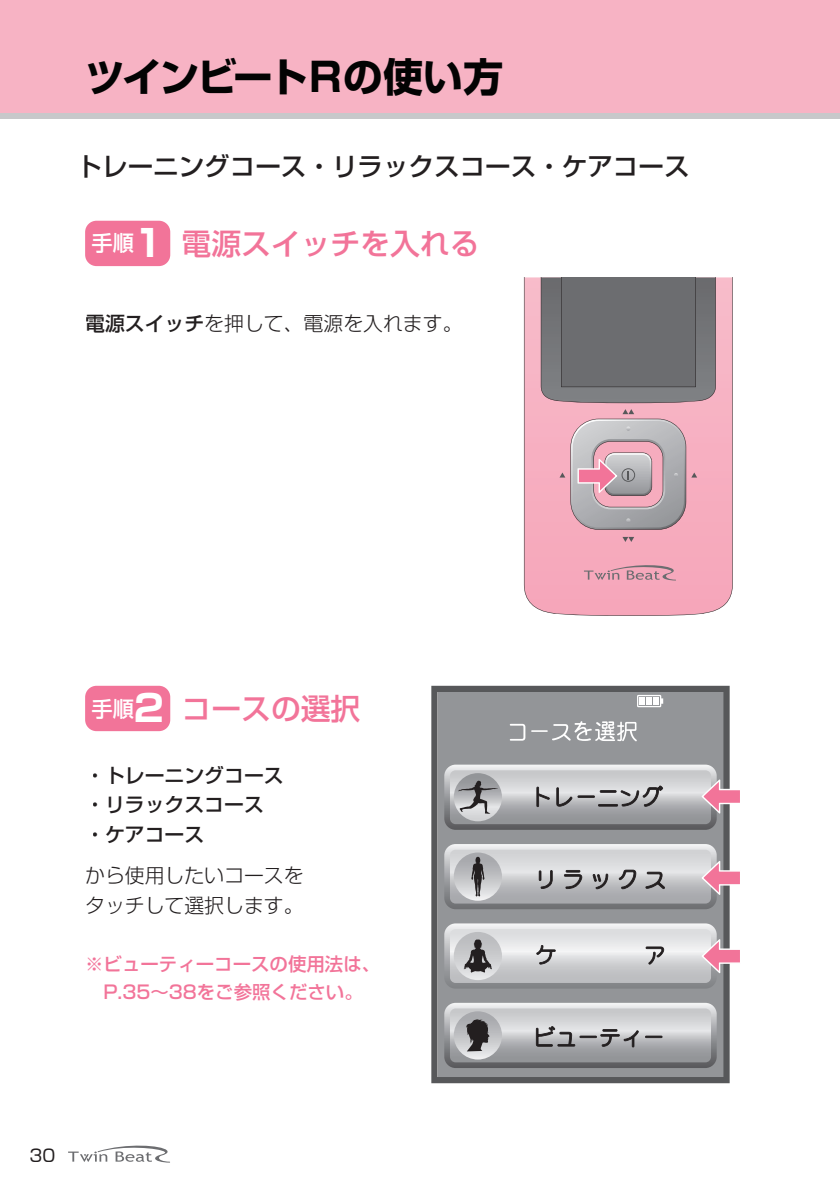
<style>
.page{position:relative;width:840px;height:1191px;background:#fff}
.page>*{position:absolute;margin:0;border:0;box-sizing:border-box;transform-origin:0 0}
.t1{font:700 39.6px "Shin Go Pro";letter-spacing:-.055em;color:#030303}
.t2{font:500 29.8px "Shin Go Pro";color:#f27499}
.t3{font:500 25.6px "Shin Go Pro";color:#231f20}
.t4{font:300 19.8px/29.8px "Shin Go Pro";color:#231f20}
.t5{font:500 19.8px/29.8px "Shin Go Pro";color:#231f20}
.t6{font:500 18.4px/27.6px "Shin Go Pro";color:#f27499;text-align:center}
.t7{font:17px "Shin Go Pro";color:#231f20}
.s1{font-size:21.2px;color:#fff}
.s2{font-weight:700;font-size:36.8px;color:#fff}
.s3{font-weight:500}
</style>
<div class="page">
<div style="left:0;top:0;width:839px;height:113px;background:#f7b3c4"></div>
<div style="left:0;top:113px;width:839px;height:6px;background:#c7c8ca"></div>
<svg style="left:68px;top:1145px;width:102px;height:17px"></svg>
<div style="left:85px;top:221px;width:85px;height:45px;background:#f27499;border-radius:11px"></div>
<div style="left:85px;top:686px;width:85px;height:45px;background:#f27499;border-radius:11px"></div>
<svg style="left:523px;top:277px;width:209px;height:339px;background:#f3adbe"></svg>
<svg style="left:540px;top:277px;width:175px;height:126px;background:#727074"></svg>
<svg style="left:583px;top:562px;width:92px;height:18px;background:#d99cac"></svg>
<svg style="left:691px;top:472px;width:5px;height:5px"></svg>
<svg style="left:622px;top:537px;width:12px;height:5px"></svg>
<svg style="left:559px;top:409px;width:126px;height:121px;background:#c9adb6"></svg>
<svg style="left:431px;top:686px;width:298px;height:397px;background:#95979a"></svg>
<svg style="left:444px;top:764px;width:296px;height:66px;background:#b0adb1"></svg>
<svg style="left:444px;top:844px;width:296px;height:65px;background:#bab7bb"></svg>
<svg style="left:444px;top:923px;width:296px;height:65px;background:#c8c5c8"></svg>
<h1 class="t1" style="left:85px;top:45px;width:419px">ツインビートＲの使い方</h1>
<p class="t3" style="left:77px;top:145px;width:614px">トレーニングコース・リラックスコース・ケアコース</p>
<h2 class="t2" style="left:91px;top:219px;width:389px"><span class="s1">手順</span><span class="s2">1</span> 電源スイッチを入れる</h2>
<p class="t4" style="left:85px;top:306px;width:379px"><span class="s3">電源スイッチ</span>を押して、電源を入れます。</p>
<h2 class="t2" style="left:91px;top:684px;width:270px"><span class="s1">手順</span><span class="s2">2</span> コースの選択</h2>
<p class="t5" style="left:85px;top:758px;width:200px">・トレーニングコース・リラックスコース・ケアコース</p>
<p class="t4" style="left:85px;top:858px;width:220px">から使用したいコースをタッチして選択します。</p>
<p class="t6" style="left:85px;top:948px;width:296px">※ ビューティーコースの使用法は、<br>P.35～38をご参照ください。</p>
<p class="t7" style="left:30px;top:1141px;width:27px">30</p>
</div>
